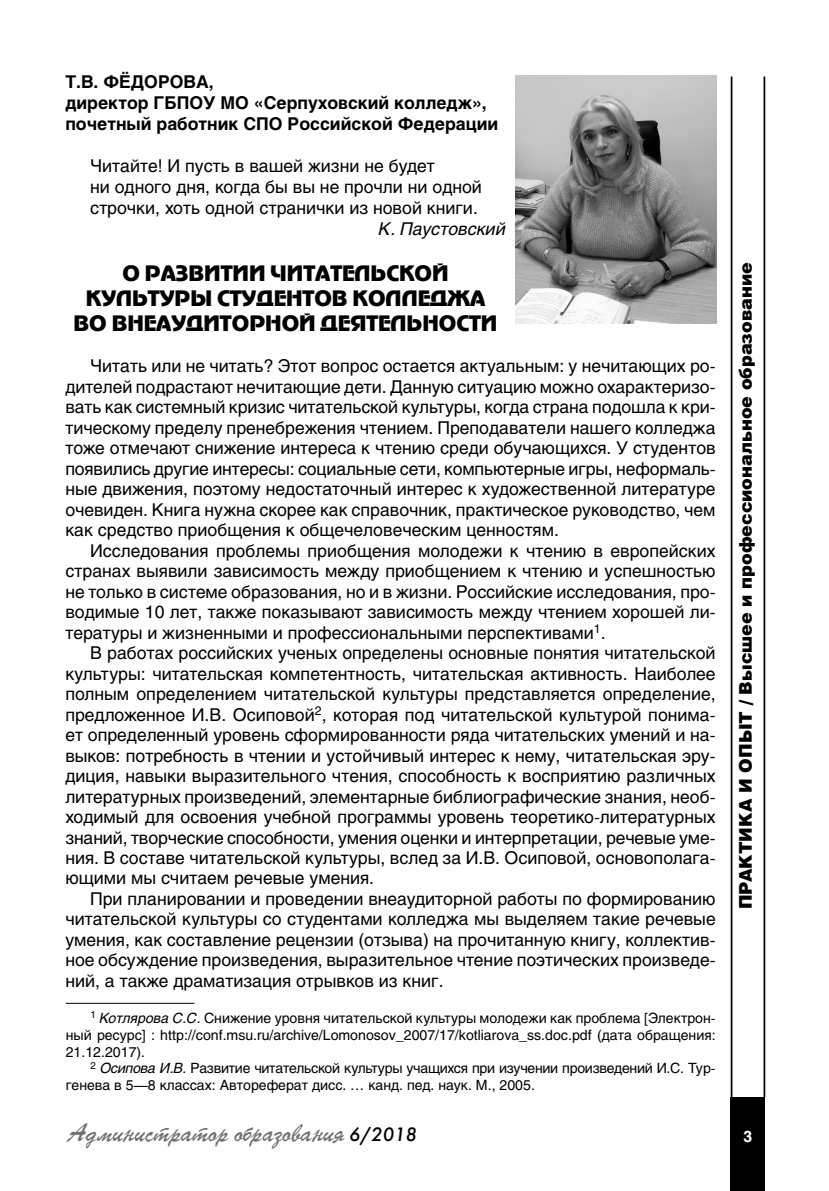
<style>
.page{position:relative;width:829px;height:1191px;background:#fff}
.page>*{position:absolute;margin:0;border:0;box-sizing:border-box;transform-origin:0 0}
.t1{font:24.5px "Parsek C";color:#717171}
.t2{font:21px/25.2px "Adver Gothic C";color:#000;text-align:center}
.t3{font:17.5px/20.5px "Helios";color:#000;text-align:justify}
.t4{font:700 17.5px/21px "Helios";color:#000}
.t5{font:900 17.5px "Helios";color:#000}
.t6{font:italic 17.5px "Helios";color:#000}
.t7{font:700 15.75px "Helios";color:#fff}
.t8{font:14px/16.8px "Helios";color:#000;text-align:justify}
.t9{font:14px/16.8px "Helios";letter-spacing:-.02em;color:#000}
.s1{font-style:italic}
.s2{font-family:"Futuris C";font-style:italic;font-size:19.25px;color:#000}
</style>
<div class="page">
<div style="left:730px;top:1097px;width:35px;height:94px;background:#000"></div>
<hr style="left:763px;top:77px;width:2px;height:1020px;background:#000">
<hr style="left:730px;top:77px;width:2px;height:1020px;background:#000">
<img style="left:515px;top:75px;width:201px;height:248px">
<hr style="left:66px;top:1003px;width:128px;height:1px;background:#000">
<p class="t4" style="left:65px;top:71px;width:434px">Т.В. ФЁДОРОВА,<br>директор ГБПОУ МО «Серпуховский колледж», почетный работник СПО Российской Федерации</p>
<p class="t3" style="left:90px;top:157px;width:393px;line-height:21px;text-align:left">Читайте! И пусть в вашей жизни не будет<br>ни одного дня, когда бы вы не прочли ни одной строчки, хоть одной странички из новой книги.</p>
<p class="t6" style="left:378px;top:218px;width:129px">К. Паустовский</p>
<p class="t2" style="left:74px;top:261px;width:425px">О РАЗВИТИИ ЧИТАТЕЛЬСКОЙ<br>КУЛЬТУРЫ СТУДЕНТОВ КОЛЛЕДЖА<br>ВО ВНЕАУДИТОРНОЙ ДЕЯТЕЛЬНОСТИ</p>
<p class="t3" style="left:65px;top:357px;width:651px;text-indent:25px">Читать или не читать? Этот вопрос остается актуальным: у нечитающих ро&shy;дителей подрастают нечитающие дети. Данную ситуацию можно охарактеризо&shy;вать как системный кризис читательской культуры, когда страна подошла к кри&shy;тическому пределу пренебрежения чтением. Преподаватели нашего колледжа тоже отмечают снижение интереса к чтению среди обучающихся. У студентов появились другие интересы: социальные сети, компьютерные игры, неформаль&shy;ные движения, поэтому недостаточный интерес к художественной литературе очевиден. Книга нужна скорее как справочник, практическое руководство, чем как средство приобщения к общечеловеческим ценностям.</p>
<p class="t3" style="left:65px;top:542px;width:651px;text-indent:25px">Исследования проблемы приобщения молодежи к чтению в европейских странах выявили зависимость между приобщением к чтению и успешностью не только в системе образования, но и в жизни. Российские исследования, про&shy;водимые 10 лет, также показывают зависимость между чтением хорошей ли&shy;тературы и жизненными и профессиональными перспективами<sup>1</sup>.</p>
<p class="t3" style="left:65px;top:644px;width:651px;text-indent:25px">В работах российских ученых определены основные понятия читательской культуры: читательская компетентность, читательская активность. Наиболее полным определением читательской культуры представляется определение, предложенное И.В. Осиповой<sup>2</sup>, которая под читательской культурой понима&shy;ет определенный уровень сформированности ряда читательских умений и на&shy;выков: потребность в чтении и устойчивый интерес к нему, читательская эру&shy;диция, навыки выразительного чтения, способность к восприятию различных литературных произведений, элементарные библиографические знания, необ&shy;ходимый для освоения учебной программы уровень теоретико-литературных знаний, творческие способности, умения оценки и интерпретации, речевые уме&shy;ния. В составе читательской культуры, вслед за И.В. Осиповой, основополага&shy;ющими мы считаем речевые умения.</p>
<p class="t3" style="left:65px;top:890px;width:651px;text-indent:25px">При планировании и проведении внеаудиторной работы по формированию читательской культуры со студентами колледжа мы выделяем такие речевые умения, как составление рецензии (отзыва) на прочитанную книгу, коллектив&shy;ное обсуждение произведения, выразительное чтение поэтических произведе&shy;ний, а также драматизация отрывков из книг.</p>
<p class="t8" style="left:66px;top:1010px;width:651px;text-indent:25px"><sup>1</sup> <span class="s1">Котлярова С.С.</span> Снижение уровня читательской культуры молодежи как проблема [Электрон&shy;ный ресурс] : http://conf.msu.ru/archive/Lomonosov_2007/17/kotliarova_ss.doc.pdf (дата обращения:<br>21.12.2017).</p>
<p class="t9" style="left:66px;top:1061px;width:651px;text-indent:25px"><sup>2</sup> <span class="s1">Осипова И.В.</span> Развитие читательской культуры учащихся при изучении произведений И.С. Тур&shy;генева в 5—8 классах: Автореферат дисс. … канд. пед. наук. М., 2005.</p>
<h1 class="t1" style="left:68px;top:1117px;width:350px">Администратор образования <span class="s2">6/2018</span></h1>
<p class="t5" style="left:734px;top:909px;width:648px;rotate:-90deg">ПРАКТИКА И ОПЫТ / Высшее и профессиональное образование</p>
<p class="t7" style="left:743px;top:1126px;width:10px">3</p>
</div>
